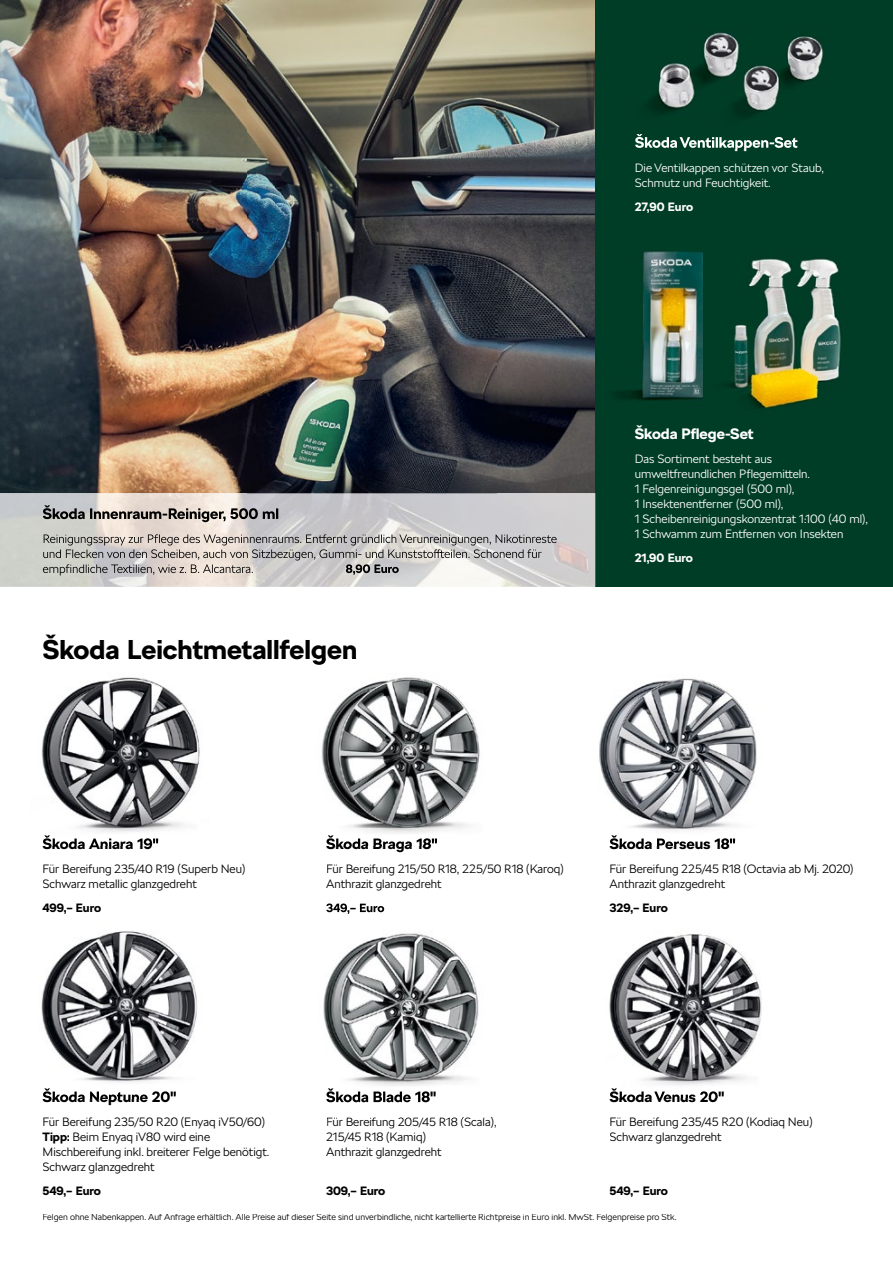
<style>
.page{position:relative;width:893px;height:1263px;background:#fff}
.page>*{position:absolute;margin:0;border:0;box-sizing:border-box;transform-origin:0 0}
.t1{font:700 27px "SKODA Next";color:#000}
.t2{font:700 15px "SKODA Next";color:#000}
.t3{font:700 15px "SKODA Next";color:#fff}
.t4{font:300 12px/15px "SKODA Next";color:#000}
.t5{font:300 12px/15px "SKODA Next";color:#fff}
.t6{font:700 12px "SKODA Next";color:#000}
.t7{font:700 12px "SKODA Next";color:#fff}
.t8{font:300 9px "SKODA Next";color:#000}
.s1{font-weight:700}
</style>
<div class="page">
<img style="left:1px;top:0;width:495px;height:266px">
<img style="left:496px;top:0;width:99px;height:493px">
<img style="left:1px;top:266px;width:247px;height:227px">
<img style="left:248px;top:266px;width:248px;height:227px">
<img style="left:0;top:0;width:1px;height:587px">
<div style="left:595px;top:0;width:298px;height:587px;background:#003d27"></div>
<img style="left:0;top:493px;width:595px;height:94px">
<img style="left:43px;top:505px;width:235px;height:17px">
<img style="left:44px;top:534px;width:513px;height:11px">
<img style="left:43px;top:549px;width:499px;height:11px">
<img style="left:43px;top:564px;width:210px;height:11px">
<img style="left:346px;top:564px;width:46px;height:11px">
<svg style="left:392px;top:567px;width:7px;height:6px"></svg>
<img style="left:41px;top:931px;width:156px;height:151px">
<img style="left:321px;top:677px;width:159px;height:156px">
<img style="left:41px;top:677px;width:159px;height:166px">
<img style="left:599px;top:678px;width:158px;height:163px">
<img style="left:323px;top:908px;width:156px;height:209px">
<img style="left:609px;top:934px;width:153px;height:151px">
<svg style="left:46px;top:658px;width:310px;height:1px"></svg>
<img style="left:312px;top:659px;width:25px;height:6px">
<img style="left:48px;top:659px;width:154px;height:1px">
<img style="left:727px;top:258px;width:114px;height:150px">
<img style="left:616px;top:251px;width:87px;height:150px">
<img style="left:649px;top:32px;width:174px;height:116px">
<img style="left:635px;top:134px;width:162px;height:15px">
<img style="left:43px;top:835px;width:115px;height:11px">
<img style="left:43px;top:1088px;width:133px;height:10px">
<img style="left:326px;top:835px;width:111px;height:11px">
<img style="left:326px;top:903px;width:58px;height:11px">
<img style="left:326px;top:1088px;width:110px;height:14px">
<img style="left:327px;top:1117px;width:158px;height:2px">
<img style="left:610px;top:835px;width:125px;height:11px">
<img style="left:610px;top:1088px;width:114px;height:10px">
<p class="t5" style="left:635px;top:160px;width:191px">Die Ventilkappen schützen vor Staub,<br>Schmutz und Feuchtigkeit.</p>
<p class="t7" style="left:635px;top:199px;width:60px">27,90 Euro</p>
<h1 class="t1" style="left:43px;top:633px;width:316px">Škoda Leichtmetallfelgen</h1>
<p class="t3" style="left:635px;top:424px;width:120px">Škoda Pflege-Set</p>
<p class="t5" style="left:635px;top:451px;width:235px">Das Sortiment besteht aus umweltfreundlichen Pflegemitteln.<br>1 Felgenreinigungsgel (500 ml),<br>1 Insektenentferner (500 ml),<br>1 Scheibenreinigungskonzentrat 1:100 (40 ml), 1 Schwamm zum Entfernen von Insekten</p>
<p class="t7" style="left:635px;top:550px;width:60px">21,90 Euro</p>
<p class="t2" style="left:43px;top:835px;width:118px">Škoda Aniara 19"</p>
<p class="t4" style="left:43px;top:861px;width:204px">Für Bereifung 235/40 R19 (Superb Neu)<br>Schwarz metallic glanzgedreht</p>
<p class="t6" style="left:43px;top:901px;width:60px">499,– Euro</p>
<p class="t2" style="left:326px;top:835px;width:113px">Škoda Braga 18"</p>
<p class="t4" style="left:326px;top:861px;width:239px">Für Bereifung 215/50 R18, 225/50 R18 (Karoq)<br>Anthrazit glanzgedreht</p>
<p class="t2" style="left:609px;top:835px;width:128px">Škoda Perseus 18"</p>
<p class="t4" style="left:609px;top:861px;width:246px">Für Bereifung 225/45 R18 (Octavia ab Mj. 2020)<br>Anthrazit glanzgedreht</p>
<p class="t6" style="left:609px;top:901px;width:60px">329,– Euro</p>
<p class="t2" style="left:43px;top:1088px;width:135px">Škoda Neptune 20"</p>
<p class="t4" style="left:43px;top:1114px;width:228px">Für Bereifung 235/50 R20 (Enyaq iV50/60)<br><span class="s1">Tipp:</span> Beim Enyaq iV80 wird eine Mischbereifung inkl. breiterer Felge benötigt.<br>Schwarz glanzgedreht</p>
<p class="t6" style="left:43px;top:1184px;width:60px">549,– Euro</p>
<p class="t2" style="left:609px;top:1088px;width:116px">Škoda Venus 20"</p>
<p class="t4" style="left:609px;top:1114px;width:205px">Für Bereifung 235/45 R20 (Kodiaq Neu)<br>Schwarz glanzgedreht</p>
<p class="t4" style="left:326px;top:1114px;width:172px">Für Bereifung 205/45 R18 (Scala),<br>215/45 R18 (Kamiq)<br>Anthrazit glanzgedreht</p>
<p class="t6" style="left:326px;top:1184px;width:61px">309,– Euro</p>
<p class="t6" style="left:609px;top:1184px;width:60px">549,– Euro</p>
<p class="t8" style="left:43px;top:1212px;width:636px">Felgen ohne Nabenkappen. Auf Anfrage erhältlich. Alle Preise auf dieser Seite sind unverbindliche, nicht kartellierte Richtpreise in Euro inkl. MwSt. Felgenpreise pro Stk.</p>
</div>
